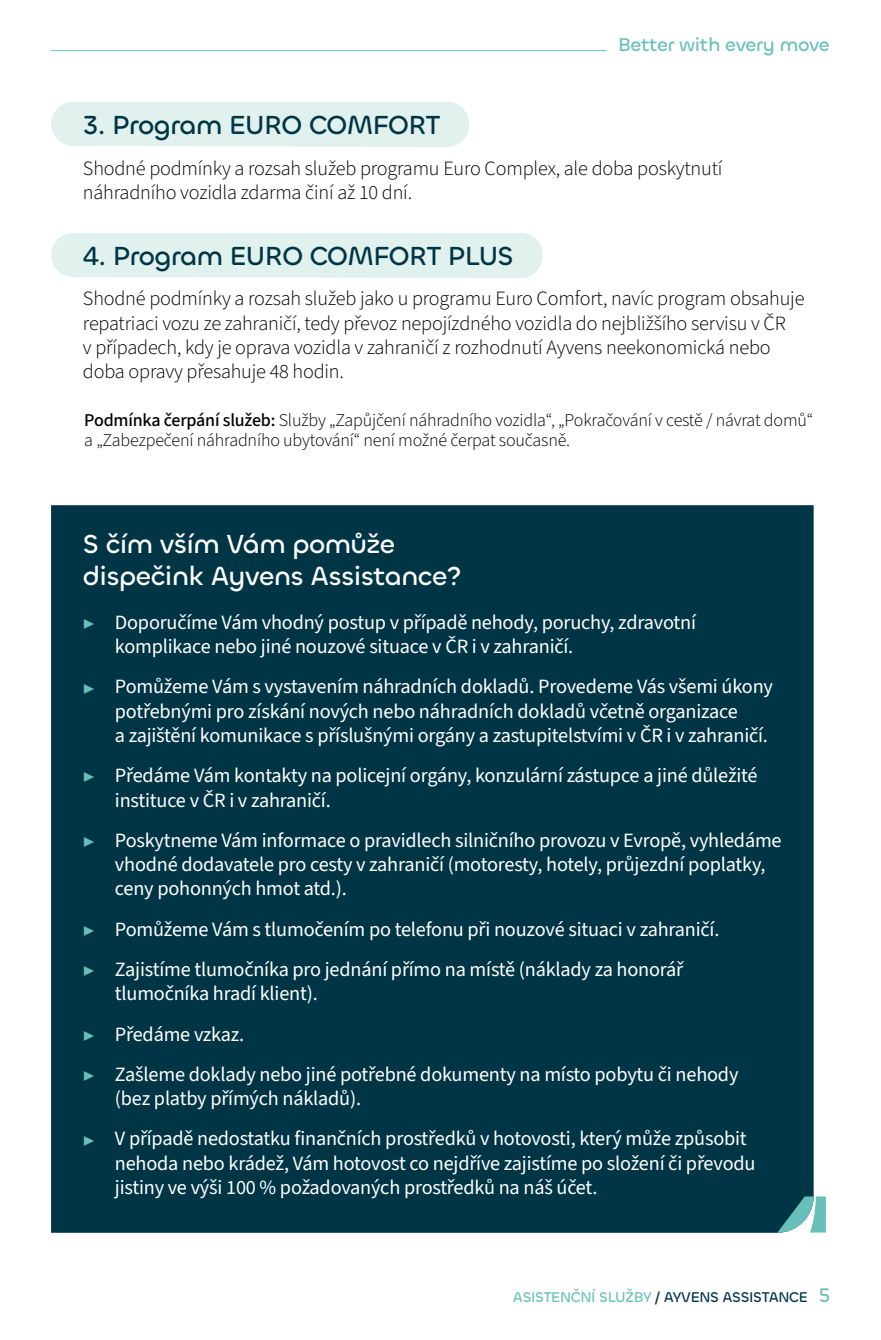
<style>
.page{position:relative;width:881px;height:1340px;background:#fff}
.page>*{position:absolute;margin:0;border:0;box-sizing:border-box;transform-origin:0 0}
._1__napisy{font:500 27px "Chillax";letter-spacing:-.02em;color:#003546}
.nadpis_k_odstavcovému_textu__Serene_blue{font:500 27px/32.4px "Chillax";letter-spacing:-.02em;color:#fff}
.text_s_odrážkou__small_size{font:20.25px/24.3px "Source Sans 3";letter-spacing:-.01em;color:#fff}
.text_s_odrážkou__small_size-2{font:300 20.25px/24.3px "Source Sans 3";letter-spacing:-.01em;color:#000}
.t1{font:500 19.12px "Chillax";letter-spacing:-.02em;color:#69c0bb}
.Poznámka{font:300 18px/20.2px "Source Sans 3";letter-spacing:-.01em;color:#000}
.t2{font:500 14.62px "Chillax";letter-spacing:-.02em;color:#003546}
.s1{font-weight:500}
.s2{color:#69c0bb}
.s3{font-size:20.25px;color:#69c0bb}
</style>
<div class="page">
<div style="left:51px;top:102px;width:418px;height:45px;background:#e1f1ee"></div>
<div style="left:51px;top:233px;width:491px;height:45px;background:#e1f1ee"></div>
<div style="left:51px;top:505px;width:762px;height:727px;background:#003546"></div>
<svg style="left:777px;top:1196px;width:48px;height:36px;background:#5f9ea1"></svg>
<hr style="left:51px;top:50px;width:555px;height:1px;background:#69c0bb">
<p class="t1" style="left:618px;top:32px;width:213px">Better with every move</p>
<p class="_1__napisy" style="left:83px;top:109px;width:359px">3. Program EURO COMFORT</p>
<p class="text_s_odrážkou__small_size-2" style="left:83px;top:156px;width:640px">Shodné podmínky a rozsah služeb programu Euro Complex, ale doba poskytnutí náhradního vozidla zdarma činí až 10 dní.</p>
<p class="_1__napisy" style="left:83px;top:239px;width:432px">4. Program EURO COMFORT PLUS</p>
<p class="text_s_odrážkou__small_size-2" style="left:83px;top:287px;width:722px">Shodné podmínky a rozsah služeb jako u programu Euro Comfort, navíc program obsahuje repatriaci vozu ze zahraničí, tedy převoz nepojízdného vozidla do nejbližšího servisu v ČR<br>v případech, kdy je oprava vozidla v zahraničí z rozhodnutí Ayvens neekonomická nebo doba opravy přesahuje 48 hodin.</p>
<p class="Poznámka" style="left:84px;top:410px;width:730px"><span class="s1">Podmínka čerpání služeb:</span> Služby „Zapůjčení náhradního vozidla“, „Pokračování v cestě / návrat domů“ a „Zabezpečení náhradního ubytování“ není možné čerpat současně.</p>
<p class="nadpis_k_odstavcovému_textu__Serene_blue" style="left:83px;top:527px;width:380px">S čím vším Vám pomůže dispečink Ayvens Assistance?</p>
<p class="text_s_odrážkou__small_size" style="left:115px;top:610px;width:582px;text-indent:-32px"><span class="s2">▶</span> Doporučíme Vám vhodný postup v případě nehody, poruchy, zdravotní komplikace nebo jiné nouzové situace v ČR i v zahraničí.</p>
<p class="text_s_odrážkou__small_size" style="left:115px;top:675px;width:659px;text-indent:-32px"><span class="s2">▶</span> Pomůžeme Vám s vystavením náhradních dokladů. Provedeme Vás všemi úkony potřebnými pro získání nových nebo náhradních dokladů včetně organizace<br>a zajištění komunikace s příslušnými orgány a zastupitelstvími v ČR i v zahraničí.</p>
<p class="text_s_odrážkou__small_size" style="left:115px;top:764px;width:644px;text-indent:-32px"><span class="s2">▶</span> Předáme Vám kontakty na policejní orgány, konzulární zástupce a jiné důležité instituce v ČR i v zahraničí.</p>
<p class="text_s_odrážkou__small_size" style="left:115px;top:828px;width:668px;text-indent:-32px"><span class="s2">▶</span> Poskytneme Vám informace o pravidlech silničního provozu v Evropě, vyhledáme vhodné dodavatele pro cesty v zahraničí (motoresty, hotely, průjezdní poplatky, ceny pohonných hmot atd.).</p>
<p class="text_s_odrážkou__small_size" style="left:83px;top:917px;width:637px"><span class="s2">▶</span> Pomůžeme Vám s tlumočením po telefonu při nouzové situaci v zahraničí.</p>
<p class="text_s_odrážkou__small_size" style="left:115px;top:957px;width:569px;text-indent:-32px"><span class="s2">▶</span> Zajistíme tlumočníka pro jednání přímo na místě (náklady za honorář tlumočníka hradí klient).</p>
<p class="text_s_odrážkou__small_size" style="left:83px;top:1022px;width:163px"><span class="s2">▶</span> Předáme vzkaz.</p>
<p class="text_s_odrážkou__small_size" style="left:115px;top:1062px;width:624px;text-indent:-32px"><span class="s2">▶</span> Zašleme doklady nebo jiné potřebné dokumenty na místo pobytu či nehody (bez platby přímých nákladů).</p>
<p class="text_s_odrážkou__small_size" style="left:115px;top:1127px;width:642px;text-indent:-32px"><span class="s2">▶</span> V případě nedostatku finančních prostředků v hotovosti, který může způsobit nehoda nebo krádež, Vám hotovost co nejdříve zajistíme po složení či převodu jistiny ve výši 100 % požadovaných prostředků na náš účet.</p>
<p class="t2" style="left:512px;top:1287px;width:318px"><span class="s2">ASISTENČNÍ SLUŽBY</span> / AYVENS ASSISTANCE <span class="s3">5</span></p>
</div>
